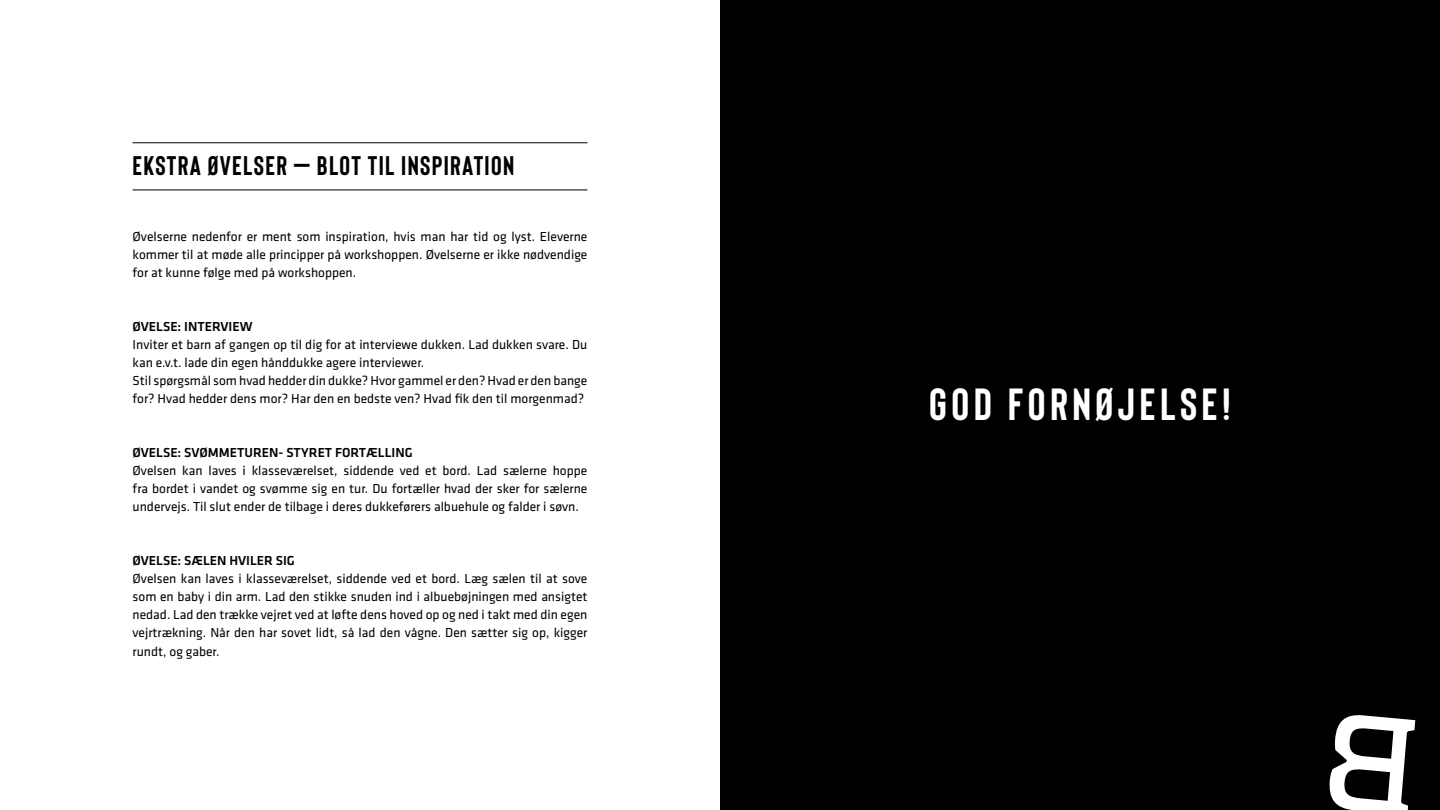
<style>
.page{position:relative;width:1440px;height:810px;background:#fff}
.page>*{position:absolute;margin:0;border:0;box-sizing:border-box;transform-origin:0 0}
.t1{font:700 45px "Bison";letter-spacing:.1em;color:#fff}
.t2{font:700 26.92px "Bison";letter-spacing:.05em;color:#000}
.t3{font:13.5px/18px "Klavika Basic";color:#000;text-align:justify}
.t4{font:500 13.5px "Klavika Basic";color:#000}
</style>
<div class="page">
<div style="left:720px;top:0;width:720px;height:810px;background:#000"></div>
<svg style="left:1329px;top:715px;width:86px;height:95px"></svg>
<hr style="left:133px;top:142px;width:454px;height:1px;background:#000">
<hr style="left:133px;top:190px;width:454px;height:1px;background:#000">
<h2 class="t2" style="left:133px;top:149px;width:383px">EKSTRA ØVELSER – BLOT TIL INSPIRATION</h2>
<p class="t3" style="left:133px;top:227px;width:456px">Øvelserne nedenfor er ment som inspiration, hvis man har tid og lyst. Eleverne kommer til at møde alle principper på workshoppen. Øvelserne er ikke nødvendige for at kunne følge med på workshoppen.</p>
<p class="t4" style="left:133px;top:318px;width:121px">ØVELSE: INTERVIEW</p>
<p class="t3" style="left:133px;top:335px;width:456px;text-align:left">Inviter et barn af gangen op til dig for at interviewe dukken. Lad dukken svare. Du kan e.v.t. lade din egen hånddukke agere interviewer.<br>Stil spørgsmål som hvad hedder din dukke? Hvor gammel er den? Hvad er den bange for? Hvad hedder dens mor? Har den en bedste ven? Hvad fik den til morgenmad?</p>
<p class="t4" style="left:133px;top:443px;width:282px">ØVELSE: SVØMMETUREN- STYRET FORTÆLLING</p>
<p class="t3" style="left:133px;top:461px;width:456px">Øvelsen kan laves i klasseværelset, siddende ved et bord. Lad sælerne hoppe fra bordet i vandet og svømme sig en tur. Du fortæller hvad der sker for sælerne undervejs. Til slut ender de tilbage i deres dukkeførers albuehule og falder i søvn.</p>
<p class="t4" style="left:133px;top:551px;width:164px">ØVELSE: SÆLEN HVILER SIG</p>
<p class="t3" style="left:133px;top:569px;width:456px">Øvelsen kan laves i klasseværelset, siddende ved et bord. Læg sælen til at sove som en baby i din arm. Lad den stikke snuden ind i albuebøjningen med ansigtet nedad. Lad den trække vejret ved at løfte dens hoved op og ned i takt med din egen vejrtrækning. Når den har sovet lidt, så lad den vågne. Den sætter sig op, kigger rundt, og gaber.</p>
<h1 class="t1" style="left:929px;top:376px;width:303px">GOD FORNØJELSE!</h1>
</div>
